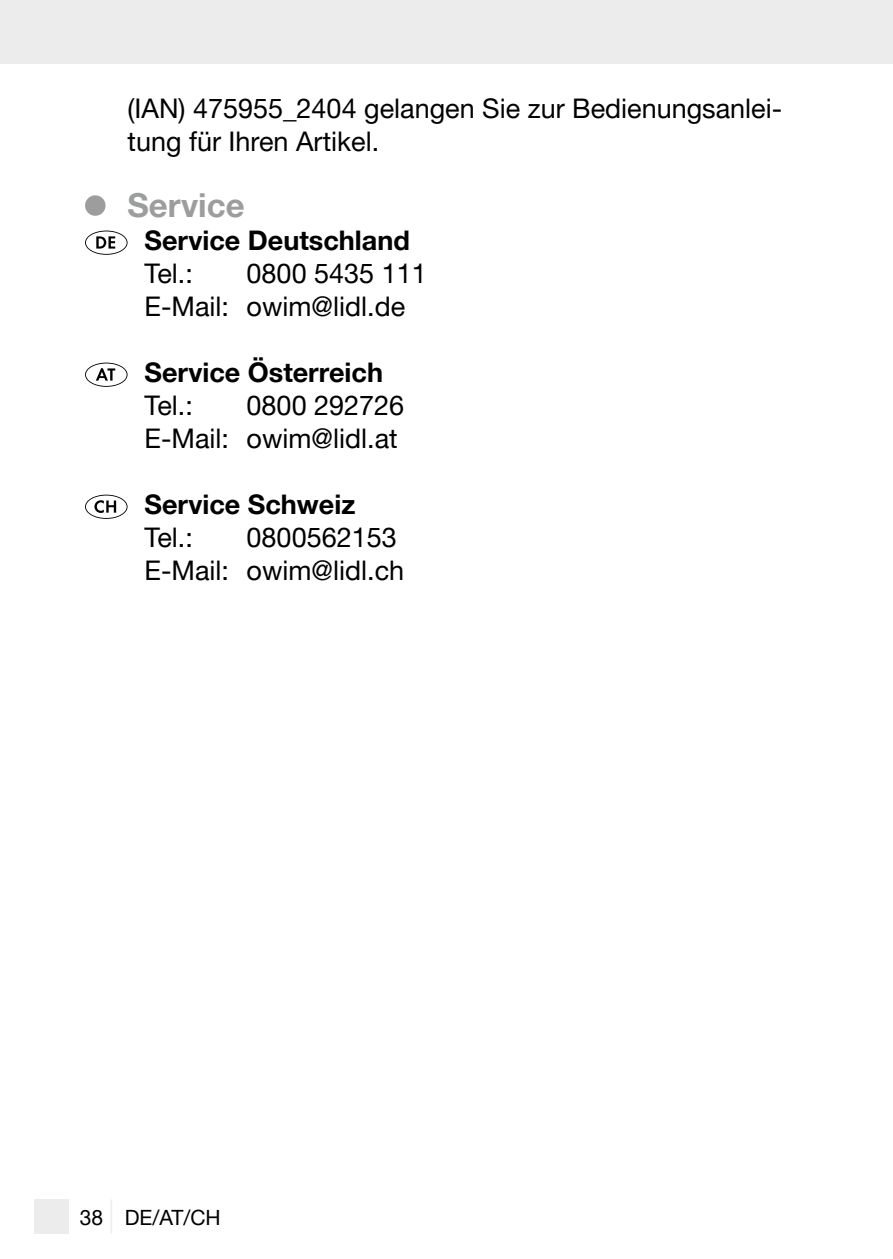
<style>
.page{position:relative;width:893px;height:1259px;background:#fff}
.page>*{position:absolute;margin:0;border:0;box-sizing:border-box;transform-origin:0 0}
.t1{font:700 33px "Helvetica Neue Parkside";color:#9c9d9d}
.t2{font:27px/33px "Helvetica Neue Parkside";color:#000}
.t3{font:700 27px "Helvetica Neue Parkside";color:#000}
.t4{font:21px "Helvetica Neue Parkside";color:#000}
</style>
<div class="page">
<div style="left:0;top:0;width:893px;height:64px;background:#ececec"></div>
<div style="left:34px;top:1199px;width:34px;height:34px;background:#ececec"></div>
<hr style="left:111px;top:1199px;width:1px;height:34px;background:#ececec">
<div style="left:85px;top:195px;width:21px;height:21px;background:#9c9d9d;border-radius:50%"></div>
<svg style="left:85px;top:230px;width:43px;height:25px"></svg>
<svg style="left:85px;top:362px;width:43px;height:25px"></svg>
<svg style="left:85px;top:494px;width:43px;height:25px"></svg>
<p class="t2" style="left:128px;top:92px;width:656px">(IAN) 475955_2404 gelangen Sie zur Bedienungsanlei&shy;tung für Ihren Artikel.</p>
<p class="t1" style="left:128px;top:186px;width:119px">Service</p>
<p class="t3" style="left:145px;top:225px;width:267px">Service Deutschland</p>
<p class="t2" style="left:145px;top:257px;width:50px">Tel.:</p>
<p class="t2" style="left:145px;top:257px;width:284px;text-indent:102px">0800 5435 111<br>E-Mail: owim@lidl.de</p>
<p class="t3" style="left:145px;top:357px;width:240px">Service Österreich</p>
<p class="t2" style="left:145px;top:389px;width:50px">Tel.:</p>
<p class="t2" style="left:145px;top:389px;width:261px;text-align:right">0800 292726<br>E-Mail: owim@lidl.at</p>
<p class="t3" style="left:145px;top:489px;width:212px">Service Schweiz</p>
<p class="t2" style="left:145px;top:521px;width:50px">Tel.:</p>
<p class="t2" style="left:145px;top:521px;width:261px;text-align:right">0800562153<br>E-Mail: owim@lidl.ch</p>
<p class="t4" style="left:80px;top:1205px;width:143px">38 DE/AT/CH</p>
</div>
